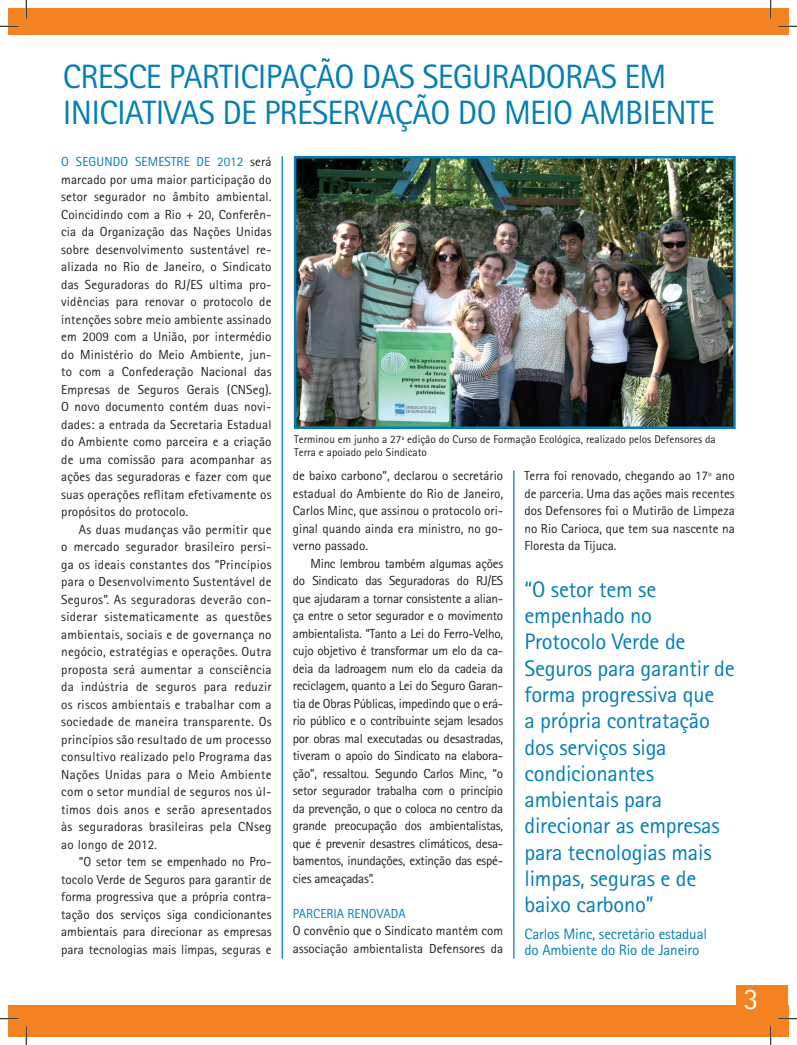
<style>
.page{position:relative;width:797px;height:1045px;background:#fff}
.page>*{position:absolute;margin:0;border:0;box-sizing:border-box;transform-origin:0 0}
.t1{font:33.75px/36.2px "Rotis Sans Serif";letter-spacing:-.02em;color:#047eb5}
.t2{font:30px "Rotis Sans Serif";color:#fff}
.t3{font:22.5px/26.2px "Rotis Sans Serif";letter-spacing:-.01em;color:#047eb5}
.t4{font:15px/16.2px "Rotis Sans Serif";letter-spacing:-.01em;color:#047eb5}
.t5{font:13.12px/17.5px "Rotis Sans Serif";color:#231f20;text-align:justify}
.t6{font:13.12px "Rotis Sans Serif";color:#047eb5}
.t7{font:11.25px/13.8px "Rotis Sans Serif";color:#231f20}
.s1{color:#047eb5}
</style>
<div class="page">
<div style="left:9px;top:9px;width:779px;height:26px;background:#f58220"></div>
<div style="left:9px;top:1004px;width:779px;height:32px;background:#f58220"></div>
<hr style="left:513px;top:470px;width:1px;height:488px;background:#047eb5">
<hr style="left:281px;top:156px;width:2px;height:802px;background:#047eb5">
<div style="left:736px;top:985px;width:52px;height:51px;background:#f58220"></div>
<img style="left:297px;top:159px;width:435px;height:267px">
<div style="left:294px;top:156px;width:441px;height:273px;border:2px solid #047eb5"></div>
<svg style="left:0;top:25px;width:19px;height:2px"></svg>
<svg style="left:778px;top:25px;width:19px;height:2px"></svg>
<svg style="left:0;top:1018px;width:19px;height:1px"></svg>
<svg style="left:778px;top:1018px;width:19px;height:1px"></svg>
<svg style="left:25px;top:0;width:2px;height:19px"></svg>
<svg style="left:25px;top:1026px;width:2px;height:19px"></svg>
<svg style="left:770px;top:0;width:1px;height:19px"></svg>
<svg style="left:770px;top:1026px;width:1px;height:19px"></svg>
<h1 class="t1" style="left:63px;top:58px;width:255px">CRESCE PARTI CIPAÇÃO</h1>
<h1 class="t1" style="left:63px;top:58px;width:605px;text-indent:299px">DAS SEGURADO RAS EM<br>INI CIATIVAS DE PRESERVAÇÃO</h1>
<h1 class="t1" style="left:458px;top:94px;width:258px">DO MEIO AMBI ENTE</h1>
<p class="t6" style="left:61px;top:154px;width:23px">O segu</p>
<p class="t6" style="left:104px;top:154px;width:39px">ndo semes</p>
<p class="t5" style="left:61px;top:153px;width:212px;text-indent:110px"><span class="s1">tre de 2012</span> será marcado por uma maior participação do setor segurador no âmbito ambiental.<br>Coincidindo com a Rio + 20, Conferên&shy;cia da Organização das Nações Unidas sobre desenvolvimento sustentável re&shy;alizada no Rio de Janeiro, o Sindicato das Seguradoras do RJ/ES ultima pro&shy;vidências para renovar o protocolo de intenções sobre meio ambiente assinado em 2009 com a União, por intermédio do Ministério do Meio Ambiente, jun&shy;to com a Confederação Nacional das Empresas de Seguros Gerais (CNSeg).<br>O novo documento contém duas novi&shy;dades: a entrada da Secretaria Estadual do Ambiente como parceira e a criação de uma comissão para acompanhar as ações das seguradoras e fazer com que suas operações reflitam efetivamente os propósitos do protocolo.</p>
<p class="t5" style="left:61px;top:520px;width:212px;text-indent:18px">As duas mudanças vão permitir que o mercado segurador brasileiro persi&shy;ga os ideais constantes dos “Princípios para o Desenvolvimento Sustentável de Seguros”. As seguradoras deverão con&shy;siderar sistematicamente as questões ambientais, sociais e de governança no negócio, estratégias e operações. Outra proposta será aumentar a consciência da indústria de seguros para reduzir os riscos ambientais e trabalhar com a sociedade de maneira transparente. Os princípios são resultado de um processo consultivo realizado pelo Programa das Nações Unidas para o Meio Ambiente com o setor mundial de seguros nos úl&shy;timos dois anos e serão apresentados às seguradoras brasileiras pela CNseg ao longo de 2012.</p>
<p class="t5" style="left:61px;top:853px;width:212px;text-indent:18px">“O setor tem se empenhado no Pro&shy;tocolo Verde de Seguros para garantir de forma progressiva que a própria contra&shy;tação dos serviços siga condicionantes ambientais para direcionar as empresas para tecnologias mais limpas, seguras e</p>
<p class="t7" style="left:294px;top:432px;width:423px">Terminou em junho a 27ª edição do Curso de Formação Ecológica, realizado pelos Defensores da<br>Terra e apoiado pelo Sindicato</p>
<p class="t5" style="left:293px;top:467px;width:212px">de baixo carbono”, declarou o secretário estadual do Ambiente do Rio de Janeiro, Carlos Minc, que assinou o protocolo ori&shy;ginal quando ainda era ministro, no go&shy;verno passado.</p>
<p class="t5" style="left:293px;top:554px;width:212px;text-indent:18px">Minc lembrou também algumas ações do Sindicato das Seguradoras do RJ/ES que ajudaram a tornar consistente a alian&shy;ça entre o setor segurador e o movimento ambientalista. “Tanto a Lei do Ferro-Velho, cujo objetivo é transformar um elo da ca&shy;deia da ladroagem num elo da cadeia da reciclagem, quanto a Lei do Seguro Garan&shy;tia de Obras Públicas, impedindo que o erá&shy;rio público e o contribuinte sejam lesados por obras mal executadas ou desastradas, tiveram o apoio do Sindicato na elabora&shy;ção”, ressaltou. Segundo Carlos Minc, “o setor segurador trabalha com o princípio da prevenção, o que o coloca no centro da grande preocupação dos ambientalistas, que é prevenir desastres climáticos, desa&shy;bamentos, inundações, extinção das espé&shy;cies ameaçadas”.</p>
<p class="t6" style="left:293px;top:905px;width:8px">Parcer</p>
<p class="t6" style="left:333px;top:905px;width:72px">ia renovada</p>
<p class="t5" style="left:293px;top:922px;width:212px">O convênio que o Sindicato mantém com associação ambientalista Defensores da</p>
<p class="t5" style="left:524px;top:467px;width:212px">Terra foi renovado, chegando ao 17º ano de parceria. Uma das ações mais recentes dos Defensores foi o Mutirão de Limpeza no Rio Carioca, que tem sua nascente na Floresta da Tijuca.</p>
<p class="t3" style="left:524px;top:576px;width:212px">“O setor tem se empenhado no<br>Protocolo Verde de<br>Seguros para garantir de forma progressiva que<br>a própria contratação dos serviços siga condicionantes ambientais para direcionar as empresas para tecnologias mais limpas, seguras e de baixo carbono”</p>
<p class="t4" style="left:524px;top:925px;width:184px">Carlos Minc, secretário estadual do Ambiente do Rio de Janeiro</p>
<h2 class="t2" style="left:743px;top:981px;width:16px">3</h2>
</div>
